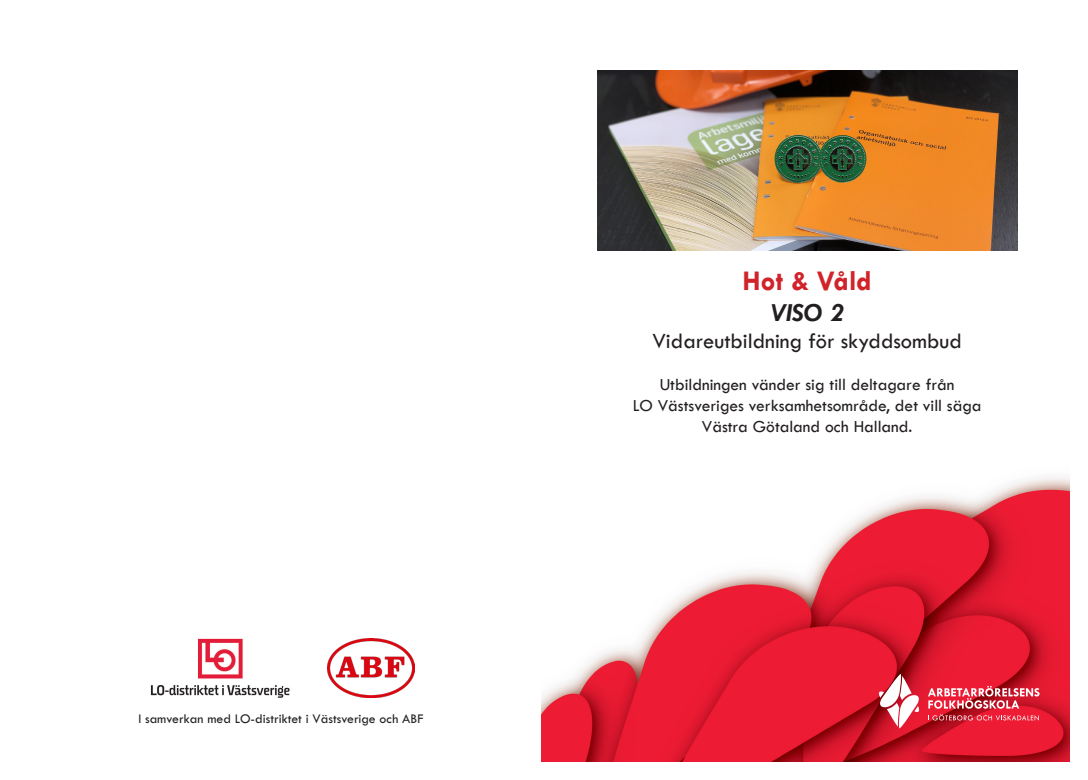
<style>
.page{position:relative;width:1088px;height:780px;background:#fff}
.page>*{position:absolute;margin:0;border:0;box-sizing:border-box;transform-origin:0 0}
.t1{font:700 28.75px "Tw Cen";color:#d1232a}
.t2{font:italic 700 26.25px "Tw Cen";color:#231f20}
.t3{font:22.5px "Tw Cen";color:#231f20}
.Brödtext_TW{font:17.5px/21px "Tw Cen";color:#231f20;text-align:center}
.Brödtext_TW-2{font:13.75px "Tw Cen MT Std";color:#231f20}
</style>
<div class="page">
<img style="left:541px;top:476px;width:528px;height:285px">
<img style="left:150px;top:638px;width:140px;height:60px">
<img style="left:328px;top:638px;width:87px;height:59px">
<svg style="left:879px;top:674px;width:41px;height:54px"></svg>
<svg style="left:928px;top:685px;width:111px;height:23px"></svg>
<svg style="left:928px;top:714px;width:111px;height:6px"></svg>
<img style="left:597px;top:71px;width:420px;height:180px">
<p class="Brödtext_TW-2" style="left:138px;top:711px;width:286px">I samverkan med LO-distriktet i Västsverige och ABF</p>
<p class="t1" style="left:742px;top:263px;width:131px">Hot &amp; Våld</p>
<p class="t2" style="left:770px;top:297px;width:75px">VISO 2</p>
<p class="t3" style="left:652px;top:327px;width:311px">Vidareutbildning för skyddsombud</p>
<p class="Brödtext_TW" style="left:633px;top:374px;width:350px">Utbildningen vänder sig till deltagare från<br>LO Västsveriges verksamhetsområde, det vill säga<br>Västra Götaland och Halland.</p>
</div>
